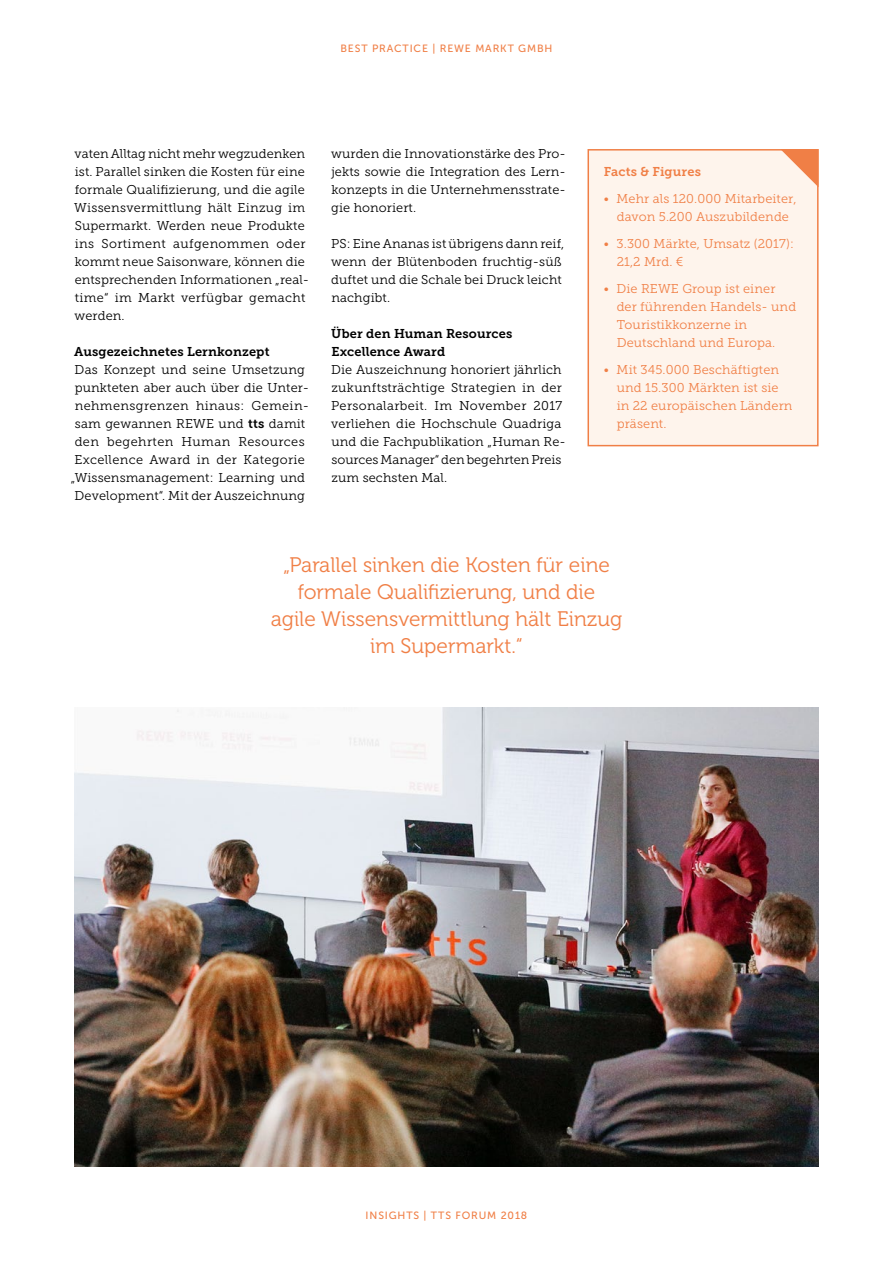
<style>
.page{position:relative;width:893px;height:1263px;background:#fff}
.page>*{position:absolute;margin:0;border:0;box-sizing:border-box;transform-origin:0 0}
.t1{font:21px/27px "Museo 300";color:#f07f46;text-align:center}
.t2{font:12.75px/18px "Museo Slab 300";letter-spacing:.01em;color:#000}
.t3{font:12.75px/18px "Museo Slab 300";letter-spacing:.01em;color:#f07f46}
.t4{font:12.75px/18px "Museo Slab 700";letter-spacing:.01em;color:#000}
.t5{font:12.75px "Museo Slab 700";letter-spacing:.01em;color:#f07f46}
.t6{font:10.5px "Museo Sans 500";letter-spacing:.08em;color:#f07f46}
.s1{font-family:"Museo Slab 700"}
</style>
<div class="page">
<div style="left:588px;top:150px;width:230px;height:296px;background:#fef4ec"></div>
<div style="left:587px;top:149px;width:232px;height:297px;border:2px solid #f07f46"></div>
<svg style="left:780px;top:149px;width:39px;height:38px"></svg>
<img style="left:74px;top:708px;width:745px;height:458px">
<p class="t6" style="left:340px;top:43px;width:213px">BEST PRACTICE | REWE MARKT GMBH</p>
<p class="t2" style="left:74px;top:145px;width:236px">vaten Alltag nicht mehr wegzudenken ist. Parallel sinken die Kosten für eine formale Qualifizierung, und die agile Wissensvermittlung hält Einzug im Supermarkt. Werden neue Produkte ins Sortiment aufgenommen oder kommt neue Saisonware, können die entsprechenden Informationen „real&shy;time“ im Markt verfügbar gemacht werden.</p>
<p class="t4" style="left:74px;top:343px;width:197px">Ausgezeichnetes Lernkonzept</p>
<p class="t2" style="left:71px;top:361px;width:240px;text-align:center">Das Konzept und seine Umsetzung punkteten aber auch über die Unter&shy;nehmensgrenzen hinaus: Gemein&shy;sam gewannen REWE und <span class="s1">tts</span> damit den begehrten Human Resources Excellence Award in der Kategorie „Wissensmanagement: Learning und Development“. Mit der Auszeichnung</p>
<p class="t2" style="left:331px;top:145px;width:236px;text-align:justify">wurden die Innovationstärke des Pro&shy;jekts sowie die Integration des Lern&shy;konzepts in die Unternehmensstrate&shy;gie honoriert.</p>
<p class="t2" style="left:331px;top:235px;width:235px">PS: Eine Ananas ist übrigens dann reif, wenn der Blütenboden fruchtig-süß duftet und die Schale bei Druck leicht nachgibt.</p>
<p class="t4" style="left:331px;top:325px;width:183px">Über den Human Resources<br>Excellence Award</p>
<p class="t2" style="left:331px;top:361px;width:236px">Die Auszeichnung honoriert jährlich zukunftsträchtige Strategien in der Personalarbeit. Im November 2017 verliehen die Hochschule Quadriga und die Fachpublikation „Human Re&shy;sources Manager“ den begehrten Preis zum sechsten Mal.</p>
<p class="t5" style="left:604px;top:165px;width:99px">Facts &amp; Figures</p>
<p class="t3" style="left:604px;top:190px;width:194px;text-align:center">• Mehr als 120.000 Mitarbeiter, davon 5.200 Auszubildende</p>
<p class="t3" style="left:617px;top:235px;width:179px;text-indent:-13px">• 3.300 Märkte, Umsatz (2017):<br>21,2 Mrd. €</p>
<p class="t3" style="left:617px;top:280px;width:181px;text-indent:-13px">• Die REWE Group ist einer der führenden Handels- und<br>Touristikkonzerne in<br>Deutschland und Europa.</p>
<p class="t3" style="left:617px;top:361px;width:177px;text-indent:-13px">• Mit 345.000 Beschäftigten und 15.300 Märkten ist sie in 22 europäischen Ländern präsent.</p>
<h1 class="t1" style="left:271px;top:552px;width:353px">„Parallel sinken die Kosten für eine formale Qualifizierung, und die<br>agile Wissensvermittlung hält Einzug im Supermarkt.“</h1>
<p class="t6" style="left:366px;top:1209px;width:163px">INSIGHTS | TTS FORUM 2018</p>
<p class="t6" style="left:440px;top:1209px;width:15px">34</p>
</div>
